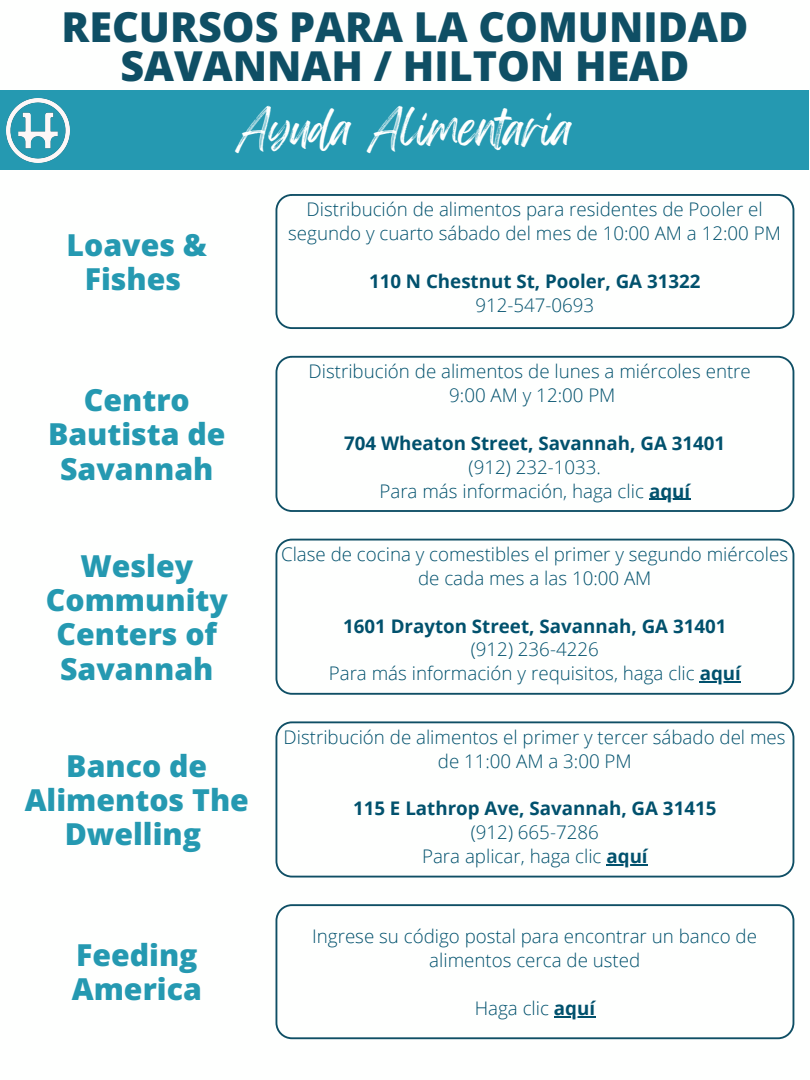
<style>
.page{position:relative;width:810px;height:1080px;background:#fff}
.page>*{position:absolute;margin:0;border:0;box-sizing:border-box;transform-origin:0 0}
.t1{font:800 41.25px/38.9px "Open Sans";color:#0f4f65;text-align:center}
.t2{font:40.62px "Feeling Passionate";color:#fefffe}
.t3{font:800 30.25px/34.2px "Open Sans";color:#2599b1;text-align:center}
.t4{font:300 18.75px/23.9px "Open Sans";color:#01516d;text-align:center}
.t5{font:700 18.75px "Open Sans";color:#01516d}
.s1{font-weight:700}
</style>
<div class="page">
<div style="left:0;top:90px;width:809px;height:80px;background:#2599b1"></div>
<img style="left:7px;top:99px;width:63px;height:63px">
<svg style="left:276px;top:194px;width:518px;height:135px"></svg>
<svg style="left:276px;top:539px;width:518px;height:156px"></svg>
<hr style="left:700px;top:681px;width:41px;height:2px;background:#01516d">
<svg style="left:276px;top:356px;width:518px;height:156px"></svg>
<hr style="left:649px;top:499px;width:41px;height:1px;background:#01516d">
<svg style="left:276px;top:721px;width:518px;height:157px"></svg>
<hr style="left:607px;top:864px;width:41px;height:2px;background:#01516d">
<svg style="left:276px;top:904px;width:518px;height:135px"></svg>
<hr style="left:554px;top:1016px;width:41px;height:2px;background:#01516d">
<h1 class="t1" style="left:62px;top:7px;width:688px">RECURSOS PARA LA COMUNIDAD<br>SAVANNAH / HILTON HEAD</h1>
<h2 class="t2" style="left:237px;top:96px;width:338px">Ayuda Alimentaria</h2>
<h3 class="t3" style="left:67px;top:227px;width:142px">Loaves &amp;<br>Fishes</h3>
<h3 class="t3" style="left:48px;top:382px;width:179px">Centro<br>Bautista de<br>Savannah</h3>
<h3 class="t3" style="left:46px;top:548px;width:184px">Wesley<br>Community<br>Centers of<br>Savannah</h3>
<h3 class="t3" style="left:25px;top:748px;width:226px">Banco de<br>Alimentos The<br>Dwelling</h3>
<h3 class="t3" style="left:72px;top:937px;width:132px;text-align:left">Feeding<br>America</h3>
<p class="t4" style="left:288px;top:197px;width:494px">Distribución de alimentos para residentes de Pooler el segundo y cuarto sábado del mes de 10:00 AM a 12:00 PM</p>
<p class="t5" style="left:369px;top:268px;width:333px">110 N Chestnut St, Pooler, GA 31322</p>
<p class="t4" style="left:475px;top:293px;width:120px">912-547-0693</p>
<p class="t4" style="left:309px;top:359px;width:444px">Distribución de alimentos de lunes a miércoles entre<br>9:00 AM y 12:00 PM</p>
<p class="t5" style="left:344px;top:430px;width:383px">704 Wheaton Street, Savannah, GA 31401</p>
<p class="t4" style="left:379px;top:454px;width:312px">(912) 232-1033.<br>Para más información, haga clic <span class="s1">aquí</span></p>
<p class="t4" style="left:281px;top:542px;width:509px">Clase de cocina y comestibles el primer y segundo miércoles de cada mes a las 10:00 AM</p>
<p class="t5" style="left:343px;top:613px;width:385px">1601 Drayton Street, Savannah, GA 31401</p>
<p class="t4" style="left:329px;top:637px;width:414px">(912) 236-4226<br>Para más información y requisitos, haga clic <span class="s1">aquí</span></p>
<p class="t4" style="left:284px;top:724px;width:503px">Distribución de alimentos el primer y tercer sábado del mes de 11:00 AM a 3:00 PM</p>
<p class="t5" style="left:353px;top:795px;width:365px">115 E Lathrop Ave, Savannah, GA 31415</p>
<p class="t4" style="left:422px;top:820px;width:227px">(912) 665-7286<br>Para aplicar, haga clic <span class="s1">aquí</span></p>
<p class="t4" style="left:312px;top:924px;width:446px">Ingrese su código postal para encontrar un banco de alimentos cerca de usted</p>
<p class="t4" style="left:475px;top:996px;width:122px">Haga clic <span class="s1">aquí</span></p>
</div>
